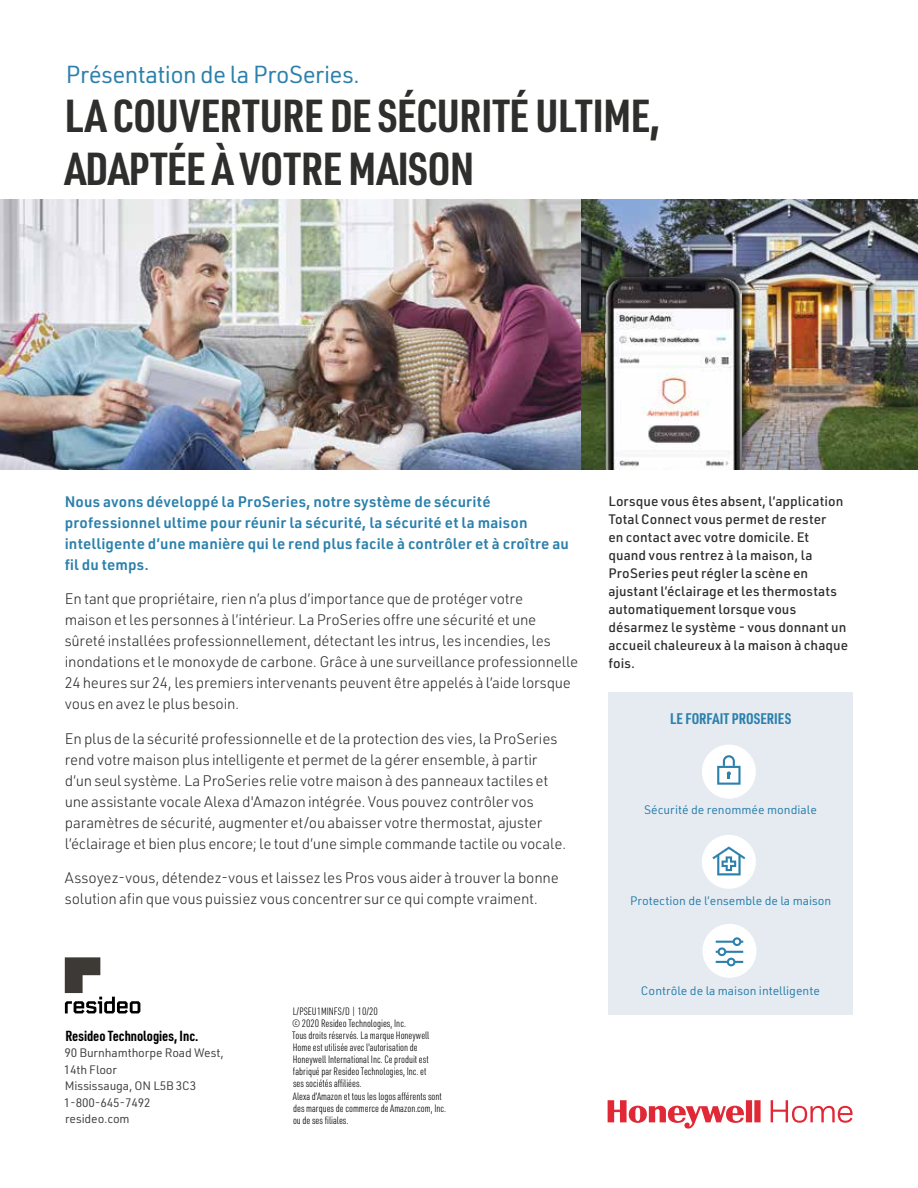
<style>
.page{position:relative;width:918px;height:1188px;background:#fff}
.page>*{position:absolute;margin:0;border:0;box-sizing:border-box;transform-origin:0 0}
.t1{font:700 45px/52.5px "URWDIN Cond";letter-spacing:-.01em;color:#2e2e2d}
.t2{font:24px "URWDIN";letter-spacing:-.015em;color:#2b80ac}
.t3{font:300 15px/21px "URWDIN";letter-spacing:-.015em;color:#2e2e2d}
.t4{font:600 15px/21px "URWDIN";letter-spacing:.015em;color:#2b80ac}
.t5{font:700 15px "URWDIN Cond";letter-spacing:.005em;color:#2b80ac}
.t6{font:700 14.25px "URWDIN Cond";color:#000}
.t7{font:500 13.5px/18px "URWDIN";letter-spacing:.005em;color:#2e2e2d}
.t8{font:12px "URWDIN";color:#2b80ac}
.t9{font:12px/16.5px "URWDIN";letter-spacing:-.01em;color:#414042}
.t10{font:300 10.5px/12px "URWDIN Cond";color:#000}
</style>
<div class="page">
<svg style="left:608px;top:1100px;width:245px;height:29px"></svg>
<img style="left:0;top:200px;width:918px;height:270px">
<img style="left:604px;top:273px;width:144px;height:197px;border-radius:18px">
<div style="left:608px;top:692px;width:245px;height:323px;background:#e6ebf1"></div>
<img style="left:605px;top:278px;width:136px;height:192px">
<div style="left:702px;top:835px;width:54px;height:54px;background:#fff;border-radius:50%"></div>
<svg style="left:712px;top:847px;width:33px;height:28px"></svg>
<div style="left:702px;top:745px;width:54px;height:54px;background:#fff;border-radius:50%"></div>
<svg style="left:717px;top:755px;width:24px;height:30px"></svg>
<div style="left:702px;top:924px;width:54px;height:54px;background:#fff;border-radius:50%"></div>
<hr style="left:716px;top:941px;width:27px;height:2px;background:#2b80ac">
<hr style="left:716px;top:951px;width:27px;height:2px;background:#2b80ac">
<hr style="left:716px;top:961px;width:27px;height:2px;background:#2b80ac">
<div style="left:734px;top:938px;width:6px;height:7px;background:#fff;border-radius:50%"></div>
<div style="left:733px;top:937px;width:8px;height:9px;border:2px solid #2b80ac;border-radius:50%"></div>
<div style="left:727px;top:958px;width:9px;height:8px;border:2px solid #2b80ac;border-radius:50%"></div>
<div style="left:719px;top:948px;width:6px;height:7px;background:#fff;border-radius:50%"></div>
<div style="left:718px;top:947px;width:8px;height:9px;border:2px solid #2b80ac;border-radius:50%"></div>
<svg style="left:65px;top:957px;width:75px;height:56px"></svg>
<h2 class="t2" style="left:66px;top:58px;width:296px">Présentation de la ProSeries.</h2>
<h1 class="t1" style="left:65px;top:88px;width:597px">LA COUVERTURE DE SÉCURITÉ ULTIME,<br>ADAPTÉE À VOTRE MAISON</h1>
<p class="t4" style="left:65px;top:491px;width:506px">Nous avons développé la ProSeries, notre système de sécurité professionnel ultime pour réunir la sécurité, la sécurité et la maison intelligente d’une manière qui le rend plus facile à contrôler et à croître au fil du temps.</p>
<p class="t3" style="left:65px;top:588px;width:515px">En tant que propriétaire, rien n’a plus d’importance que de protéger votre<br>maison et les personnes à l’intérieur. La ProSeries offre une sécurité et une sûreté installées professionnellement, détectant les intrus, les incendies, les inondations et le monoxyde de carbone. Grâce à une surveillance professionnelle 24 heures sur 24, les premiers intervenants peuvent être appelés à l’aide lorsque vous en avez le plus besoin.</p>
<p class="t3" style="left:65px;top:728px;width:503px">En plus de la sécurité professionnelle et de la protection des vies, la ProSeries rend votre maison plus intelligente et permet de la gérer ensemble, à partir d’un seul système. La ProSeries relie votre maison à des panneaux tactiles et une assistante vocale Alexa d'Amazon intégrée. Vous pouvez contrôler vos paramètres de sécurité, augmenter et/ou abaisser votre thermostat, ajuster l’éclairage et bien plus encore; le tout d’une simple commande tactile ou vocale.</p>
<p class="t3" style="left:65px;top:867px;width:496px">Assoyez-vous, détendez-vous et laissez les Pros vous aider à trouver la bonne solution afin que vous puissiez vous concentrer sur ce qui compte vraiment.</p>
<p class="t6" style="left:65px;top:1026px;width:134px">Resideo Technologies, Inc.</p>
<p class="t9" style="left:64px;top:1044px;width:162px">90 Burnhamthorpe Road West,<br>14th Floor<br>Mississauga, ON L5B 3C3<br>1-800-645-7492<br>resideo.com</p>
<p class="t10" style="left:292px;top:1005px;width:139px">L/PSEU1MINFS/D | 10/20<br>© 2020 Resideo Technologies, Inc.<br>Tous droits réservés. La marque Honeywell Home est utilisée avec l'autorisation de Honeywell International Inc. Ce produit est fabriqué par Resideo Technologies, Inc. et ses sociétés affiliées.</p>
<p class="t10" style="left:293px;top:1090px;width:155px">Alexa d'Amazon et tous les logos afférents sont des marques de commerce de Amazon.com, Inc. ou de ses filiales.</p>
<p class="t7" style="left:608px;top:492px;width:241px">Lorsque vous êtes absent, l’application Total Connect vous permet de rester<br>en contact avec votre domicile. Et quand vous rentrez à la maison, la ProSeries peut régler la scène en ajustant l’éclairage et les thermostats automatiquement lorsque vous désarmez le système - vous donnant un accueil chaleureux à la maison à chaque fois.</p>
<p class="t5" style="left:670px;top:708px;width:123px">LE FORFAIT PROSERIES</p>
<p class="t8" style="left:644px;top:802px;width:174px">Sécurité de renommée mondiale</p>
<p class="t8" style="left:630px;top:893px;width:203px">Protection de l’ensemble de la maison</p>
<p class="t8" style="left:641px;top:983px;width:180px">Contrôle de la maison intelligente</p>
</div>
